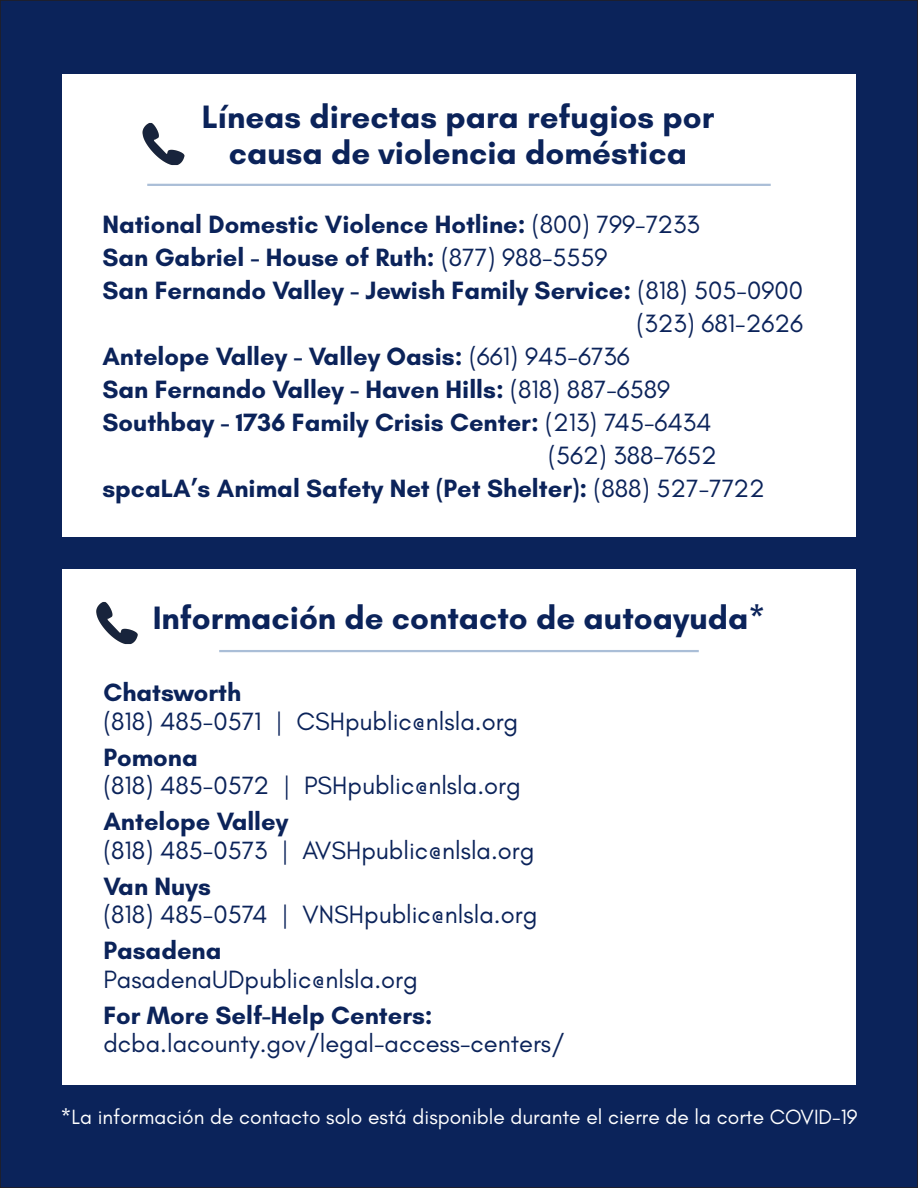
<style>
.page{position:relative;width:918px;height:1188px;background:#0b235a}
.page>*{position:absolute;margin:0;border:0;box-sizing:border-box;transform-origin:0 0}
.t1{font:700 33px/36px "Glacial Indifference";color:#0b235a;text-align:center}
.t2{font:700 25.5px "Glacial Indifference";color:#0b235a}
.t3{font:25.5px "Glacial Indifference";color:#0b235a}
.t4{font:21px "Glacial Indifference";color:#fff}
.s1{font-weight:400}
</style>
<div class="page">
<div style="left:62px;top:570px;width:794px;height:515px;background:#fff"></div>
<div style="left:62px;top:74px;width:794px;height:463px;background:#fff"></div>
<hr style="left:147px;top:184px;width:624px;height:2px;background:#aabed7">
<img style="left:142px;top:123px;width:43px;height:43px">
<hr style="left:219px;top:650px;width:480px;height:2px;background:#aabed7">
<img style="left:96px;top:602px;width:42px;height:43px">
<p class="t1" style="left:202px;top:98px;width:514px">Líneas directas para refugios por causa de violencia doméstica</p>
<p class="t2" style="left:102px;top:208px;width:599px">National Domestic Violence Hotline: <span class="s1">(800) 799-7233</span></p>
<p class="t2" style="left:102px;top:241px;width:507px">San Gabriel - House of Ruth: <span class="s1">(877) 988-5559</span></p>
<p class="t2" style="left:102px;top:274px;width:702px">San Fernando Valley - Jewish Family Service: <span class="s1">(818) 505-0900</span></p>
<p class="t3" style="left:637px;top:309px;width:168px">(323) 681-2626</p>
<p class="t2" style="left:102px;top:340px;width:529px">Antelope Valley - Valley Oasis: <span class="s1">(661) 945-6736</span></p>
<p class="t2" style="left:102px;top:373px;width:569px">San Fernando Valley - Haven Hills: <span class="s1">(818) 887-6589</span></p>
<p class="t2" style="left:102px;top:406px;width:611px">Southbay - 1736 Family Crisis Center: <span class="s1">(213) 745-6434</span></p>
<p class="t3" style="left:548px;top:441px;width:170px">(562) 388-7652</p>
<p class="t2" style="left:102px;top:472px;width:664px">spcaLA’s Animal Safety Net (Pet Shelter): <span class="s1">(888) 527-7722</span></p>
<p class="t1" style="left:153px;top:600px;width:614px">Información de contacto de autoayuda*</p>
<p class="t2" style="left:103px;top:677px;width:140px">Chatsworth</p>
<p class="t3" style="left:103px;top:707px;width:416px">(818) 485-0571 | CSHpublic@nlsla.org</p>
<p class="t2" style="left:103px;top:741px;width:96px">Pomona</p>
<p class="t3" style="left:103px;top:771px;width:419px">(818) 485-0572 | PSHpublic@nlsla.org</p>
<p class="t2" style="left:103px;top:806px;width:186px">Antelope Valley</p>
<p class="t3" style="left:103px;top:836px;width:433px">(818) 485-0573 | AVSHpublic@nlsla.org</p>
<p class="t2" style="left:103px;top:870px;width:109px">Van Nuys</p>
<p class="t3" style="left:103px;top:901px;width:436px">(818) 485-0574 | VNSHpublic@nlsla.org</p>
<p class="t2" style="left:103px;top:935px;width:120px">Pasadena</p>
<p class="t3" style="left:103px;top:965px;width:316px">PasadenaUDpublic@nlsla.org</p>
<p class="t2" style="left:103px;top:999px;width:331px">For More Self-Help Centers:</p>
<p class="t3" style="left:103px;top:1030px;width:463px">dcba.lacounty.gov/legal-access-centers/</p>
<p class="t4" style="left:60px;top:1106px;width:799px">*La información de contacto solo está disponible durante el cierre de la corte COVID-19</p>
</div>
